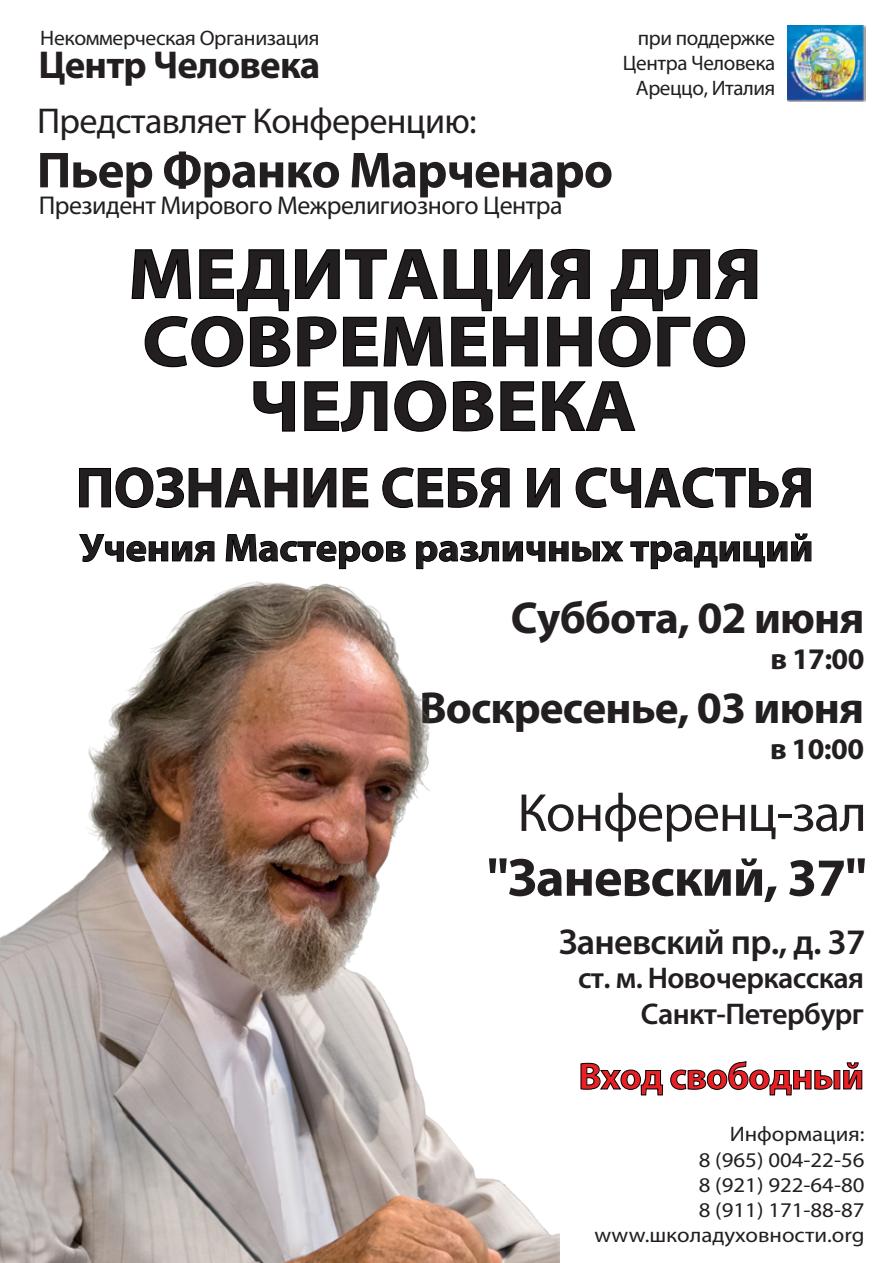
<style>
.page{position:relative;width:893px;height:1263px;background:#fff}
.page>*{position:absolute;margin:0;border:0;box-sizing:border-box;transform-origin:0 0}
.t1{font:700 72px/64.5px "Myriad Pro";color:#231f20;text-align:center;scale:1.09 1}
.t2{font:700 57px "Myriad Pro";letter-spacing:-.005em;color:#231f20}
.t3{font:700 54px "Myriad Pro";letter-spacing:-.02em;color:#231f20}
.t4{font:54px "Myriad Pro";letter-spacing:-.02em;color:#231f20}
.t5{font:700 51px "Myriad Pro";letter-spacing:-.02em;color:#231f20}
.t6{font:700 45px "Myriad Pro";letter-spacing:-.02em;color:#231f20}
.t7{font:700 39px "Myriad Pro";letter-spacing:-.005em;color:#231f20;scale:1.04 1}
.t8{font:700 39px "Myriad Pro";letter-spacing:-.005em;color:#231f20}
.t9{font:700 37.8px "Myriad Pro";letter-spacing:-.02em;color:#ea1f23}
.t10{font:36px "Myriad Pro";letter-spacing:-.02em;color:#231f20}
.t11{font:600 36px "Myriad Pro";letter-spacing:-.02em;color:#231f20}
.t12{font:600 30px/36px "Myriad Pro";letter-spacing:-.02em;color:#231f20;text-align:right}
.t13{font:700 30px "Myriad Pro";letter-spacing:-.02em;color:#231f20}
.t14{font:25.8px "Myriad Pro";letter-spacing:-.02em;color:#231f20}
.t15{font:21px/25.2px "Myriad Pro";color:#231f20;text-align:right;scale:1.09 1}
.t16{font:21px/25.2px "Myriad Pro";letter-spacing:-.02em;color:#231f20;text-align:right}
</style>
<div class="page">
<svg style="left:79px;top:534px;width:135px;height:27px"></svg>
<svg style="left:226px;top:534px;width:180px;height:27px"></svg>
<svg style="left:416px;top:541px;width:207px;height:21px"></svg>
<svg style="left:630px;top:533px;width:181px;height:36px"></svg>
<svg style="left:79px;top:467px;width:218px;height:41px"></svg>
<svg style="left:304px;top:468px;width:32px;height:39px"></svg>
<svg style="left:343px;top:468px;width:25px;height:39px"></svg>
<svg style="left:382px;top:467px;width:127px;height:41px"></svg>
<svg style="left:527px;top:468px;width:33px;height:39px"></svg>
<svg style="left:576px;top:467px;width:235px;height:41px"></svg>
<svg style="left:580px;top:1062px;width:83px;height:34px"></svg>
<svg style="left:670px;top:1061px;width:192px;height:35px"></svg>
<svg style="left:131px;top:248px;width:461px;height:120px"></svg>
<svg style="left:598px;top:248px;width:160px;height:120px"></svg>
<svg style="left:253px;top:381px;width:42px;height:51px"></svg>
<svg style="left:304px;top:381px;width:84px;height:51px"></svg>
<svg style="left:394px;top:380px;width:100px;height:52px"></svg>
<svg style="left:500px;top:381px;width:36px;height:50px"></svg>
<svg style="left:542px;top:381px;width:94px;height:50px"></svg>
<img style="left:0;top:561px;width:559px;height:702px">
<img style="left:788px;top:25px;width:77px;height:77px">
<p class="t16" style="left:40px;top:25px;width:281px">Некоммерческая Организация</p>
<h3 class="t8" style="left:38px;top:39px;width:284px">Центр Человека</h3>
<h3 class="t10" style="left:37px;top:99px;width:441px">Представляет Конференцию:</h3>
<h3 class="t5" style="left:37px;top:137px;width:578px">Пьер Франко Марченаро</h3>
<p class="t14" style="left:39px;top:190px;width:525px">Президент Мирового Межрелигиозного Центра</p>
<p class="t16" style="left:623px;top:25px;width:154px">при поддержке<br>Центра Человека<br>Ареццо, Италия</p>
<h1 class="t1" style="left:128px;top:239px;width:583px">МЕДИТАЦИЯ ДЛЯ</h1>
<h1 class="t1" style="left:142px;top:307px;width:556px">СОВРЕМЕННОГО<br>ЧЕЛОВЕКА</h1>
<h2 class="t2" style="left:76px;top:450px;width:740px">ПОЗНАНИЕ СЕБЯ И СЧАСТЬЯ</h2>
<h3 class="t7" style="left:80px;top:522px;width:707px">Учения Мастеров различных традиций</h3>
<h3 class="t6" style="left:511px;top:588px;width:355px">Суббота, 02 июня</h3>
<h3 class="t13" style="left:770px;top:639px;width:95px">в 17:00</h3>
<h3 class="t6" style="left:419px;top:678px;width:446px">Воскресенье, 03 июня</h3>
<h3 class="t13" style="left:770px;top:729px;width:95px">в 10:00</h3>
<h3 class="t4" style="left:517px;top:779px;width:351px">Конференц-зал</h3>
<h3 class="t3" style="left:487px;top:842px;width:381px">"Заневский, 37"</h3>
<h3 class="t11" style="left:559px;top:919px;width:308px">Заневский пр., д. 37</h3>
<h3 class="t12" style="left:578px;top:960px;width:288px">ст. м. Новочеркасская<br>Санкт-Петербург</h3>
<h3 class="t9" style="left:579px;top:1051px;width:287px">Вход свободный</h3>
<p class="t15" style="left:594px;top:1121px;width:249px">Информация:<br>8 (965) 004-22-56<br>8 (921) 922-64-80<br>8 (911) 171-88-87 www.школадуховности.org</p>
</div>
